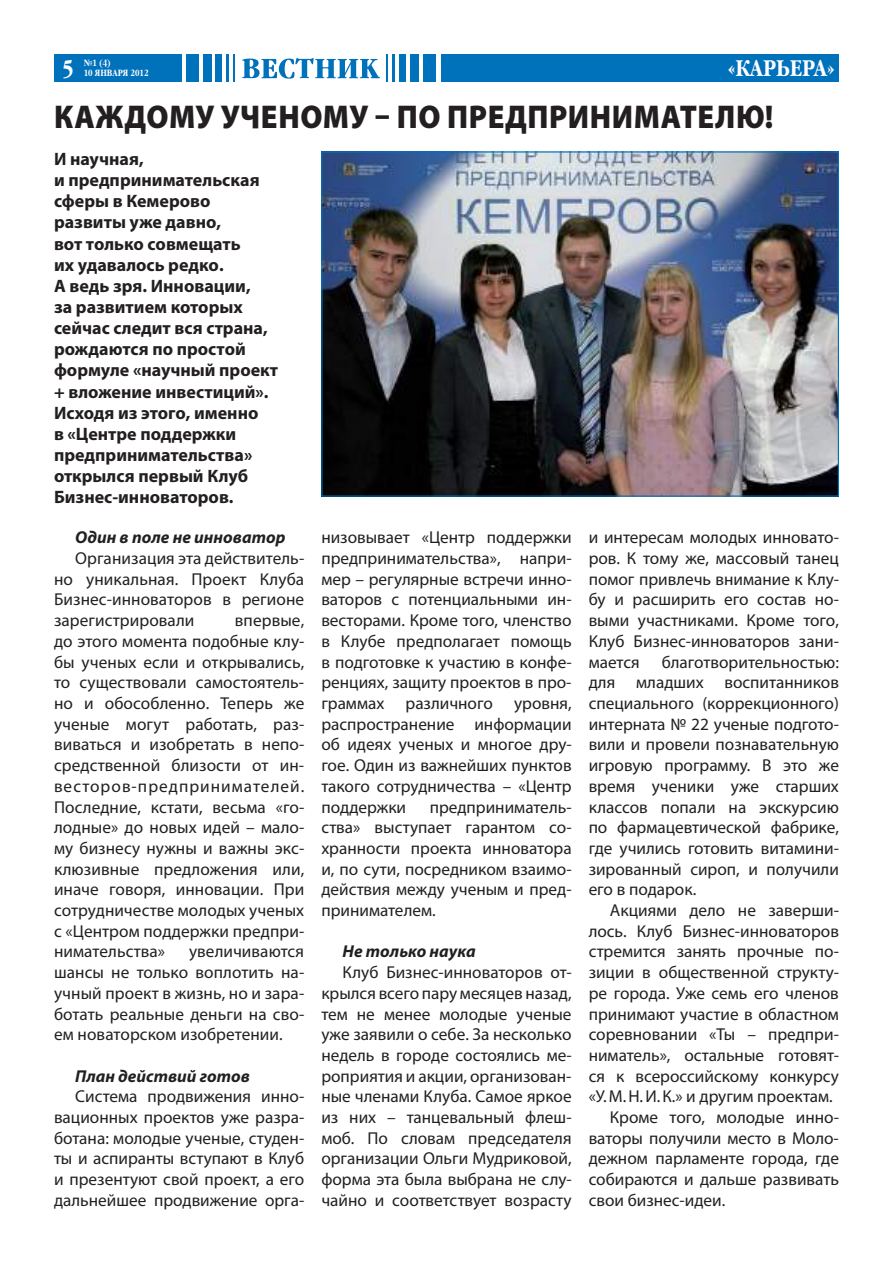
<style>
.page{position:relative;width:893px;height:1263px;background:#fff}
.page>*{position:absolute;margin:0;border:0;box-sizing:border-box;transform-origin:0 0}
.t1{font:900 33px "Myriad Pro";letter-spacing:.02em;color:#231f20;scale:.92 1}
.t2{font:700 22.5px "Garamond Narrow C";color:#fff}
.t3{font:700 18px/21.1px "Myriad Pro";color:#231f20}
.t4{font:17.25px/20.7px "Myriad Pro";color:#221f1f;text-align:justify}
.t5{font:italic 700 17.25px "Myriad Pro";color:#221f1f}
.t6{font:700 9px "Garamond Narrow C";color:#fff}
</style>
<div class="page">
<svg style="left:234px;top:54px;width:1px;height:28px"></svg>
<hr style="left:226px;top:54px;width:3px;height:28px;background:#0071bb">
<div style="left:216px;top:54px;width:6px;height:28px;background:#0071bb"></div>
<div style="left:186px;top:54px;width:13px;height:28px;background:#0071bb"></div>
<div style="left:203px;top:54px;width:8px;height:28px;background:#0071bb"></div>
<div style="left:54px;top:54px;width:128px;height:28px;background:#0071bb"></div>
<hr style="left:386px;top:54px;width:2px;height:28px;background:#0071bb">
<hr style="left:392px;top:54px;width:3px;height:28px;background:#0071bb">
<div style="left:400px;top:54px;width:6px;height:28px;background:#0071bb"></div>
<div style="left:423px;top:54px;width:13px;height:28px;background:#0071bb"></div>
<div style="left:410px;top:54px;width:9px;height:28px;background:#0071bb"></div>
<div style="left:441px;top:54px;width:398px;height:28px;background:#0071bb"></div>
<svg style="left:242px;top:58px;width:138px;height:21px"></svg>
<img style="left:323px;top:153px;width:514px;height:342px">
<p class="t6" style="left:84px;top:58px;width:29px">№1 (4)</p>
<h2 class="t2" style="left:63px;top:56px;width:13px">5</h2>
<p class="t6" style="left:84px;top:68px;width:66px">10 ЯНВАРЯ 2012</p>
<h2 class="t2" style="left:728px;top:56px;width:108px">«КАРЬЕРА»</h2>
<h1 class="t1" style="left:54px;top:104px;width:783px">КАЖДОМУ УЧЕНОМУ ПО ПРЕДПРИНИМАТЕЛЮ!</h1>
<p class="t3" style="left:54px;top:150px;width:226px">И научная,<br>и предпринимательская сферы в Кемерово развиты уже давно,<br>вот только совмещать<br>их удавалось редко.<br>А ведь зря. Инновации,<br>за развитием которых сейчас следит вся страна, рождаются по простой формуле «научный проект + вложение инвестиций».<br>Исходя из этого, именно<br>в «Центре поддержки предпринимательства» открылся первый Клуб<br>Бизнес-инноваторов.</p>
<p class="t4" style="left:321px;top:529px;width:252px">низовывает «Центр поддержки предпринимательства», напри&shy;мер – регулярные встречи инно&shy;ваторов с потенциальными ин&shy;весторами. Кроме того, членство в Клубе предполагает помощь в подготовке к участию в конфе&shy;ренциях, защиту проектов в про&shy;граммах различного уровня, распространение информации об идеях ученых и многое дру&shy;гое. Один из важнейших пунктов такого сотрудничества – «Центр поддержки</p>
<p class="t5" style="left:75px;top:531px;width:212px">Один в поле не инноватор</p>
<p class="t4" style="left:54px;top:550px;width:252px;text-indent:21px">Организация эта действитель&shy;но уникальная. Проект Клуба Бизнес-инноваторов в регионе зарегистрировали</p>
<p class="t4" style="left:589px;top:529px;width:252px">и интересам молодых инновато&shy;ров. К тому же, массовый танец помог привлечь внимание к Клу&shy;бу и расширить его состав но&shy;выми участниками. Кроме того, Клуб Бизнес-инноваторов зани&shy;мается</p>
<p class="t4" style="left:54px;top:612px;width:252px;text-indent:181px">впервые, до этого момента подобные клу&shy;бы ученых если и открывались, то существовали самостоятель&shy;но и обособленно. Теперь же ученые могут работать, раз&shy;виваться и изобретать в непо&shy;средственной близости от ин&shy;весторов-предпринимателей.<br>Последние, кстати, весьма «го&shy;лодные» до новых идей – мало&shy;му бизнесу нужны и важны экс&shy;клюзивные предложения или, иначе говоря, инновации. При сотрудничестве молодых ученых с «Центром поддержки предпри&shy;нимательства»</p>
<p class="t4" style="left:589px;top:653px;width:252px;text-indent:73px">благотворительностью: для младших воспитанников специального (коррекционного) интерната № 22 ученые подгото&shy;вили и провели познавательную игровую программу. В это же время ученики уже старших классов попали на экскурсию по фармацевтической фабрике, где учились готовить витамини&shy;зированный сироп, и получили его в подарок.</p>
<p class="t4" style="left:610px;top:902px;width:231px">Акциями дело не заверши-</p>
<p class="t4" style="left:589px;top:922px;width:252px">лось. Клуб Бизнес-инноваторов</p>
<p class="t4" style="left:589px;top:943px;width:252px">стремится занять прочные по-</p>
<p class="t4" style="left:589px;top:964px;width:252px">зиции в общественной структу-</p>
<p class="t4" style="left:589px;top:984px;width:252px">ре города. Уже семь его членов</p>
<p class="t4" style="left:589px;top:1005px;width:252px">принимают участие в областном</p>
<p class="t4" style="left:589px;top:1026px;width:252px">соревновании «Ты – предпри-</p>
<p class="t4" style="left:589px;top:1046px;width:252px">ниматель», остальные готовят-</p>
<p class="t4" style="left:589px;top:1067px;width:252px">ся к всероссийскому конкурсу</p>
<p class="t4" style="left:589px;top:1088px;width:246px">«У. М. Н. И. К.» и другим проектам.</p>
<p class="t4" style="left:610px;top:1109px;width:231px">Кроме того, молодые инно-</p>
<p class="t4" style="left:589px;top:1129px;width:252px">ваторы получили место в Моло-</p>
<p class="t4" style="left:589px;top:1150px;width:252px">дежном парламенте города, где</p>
<p class="t4" style="left:589px;top:1171px;width:252px">собираются и дальше развивать</p>
<p class="t4" style="left:589px;top:1191px;width:138px">свои бизнес-идеи.</p>
<p class="t4" style="left:321px;top:798px;width:252px;text-indent:108px">предприниматель&shy;ства» выступает гарантом со&shy;хранности проекта инноватора и, по сути, посредником взаимо&shy;действия между ученым и пред&shy;принимателем.</p>
<p class="t5" style="left:343px;top:945px;width:134px">Не только наука</p>
<p class="t4" style="left:321px;top:964px;width:252px;text-indent:21px">Клуб Бизнес-инноваторов от&shy;крылся всего пару месяцев назад, тем не менее молодые ученые уже заявили о себе. За несколько недель в городе состоялись ме&shy;роприятия и акции, организован&shy;ные членами Клуба. Самое яркое из них – танцевальный флеш&shy;моб. По словам председателя организации Ольги Мудриковой, форма эта была выбрана не слу&shy;чайно и соответствует возрасту</p>
<p class="t4" style="left:54px;top:943px;width:252px;text-indent:135px">увеличиваются шансы не только воплотить на&shy;учный проект в жизнь, но и зара&shy;ботать реальные деньги на сво&shy;ем новаторском изобретении.</p>
<p class="t5" style="left:75px;top:1069px;width:176px">План действий готов</p>
<p class="t4" style="left:54px;top:1088px;width:252px;text-indent:21px">Система продвижения инно&shy;вационных проектов уже разра&shy;ботана: молодые ученые, студен&shy;ты и аспиранты вступают в Клуб и презентуют свой проект, а его дальнейшее продвижение орга-</p>
</div>
